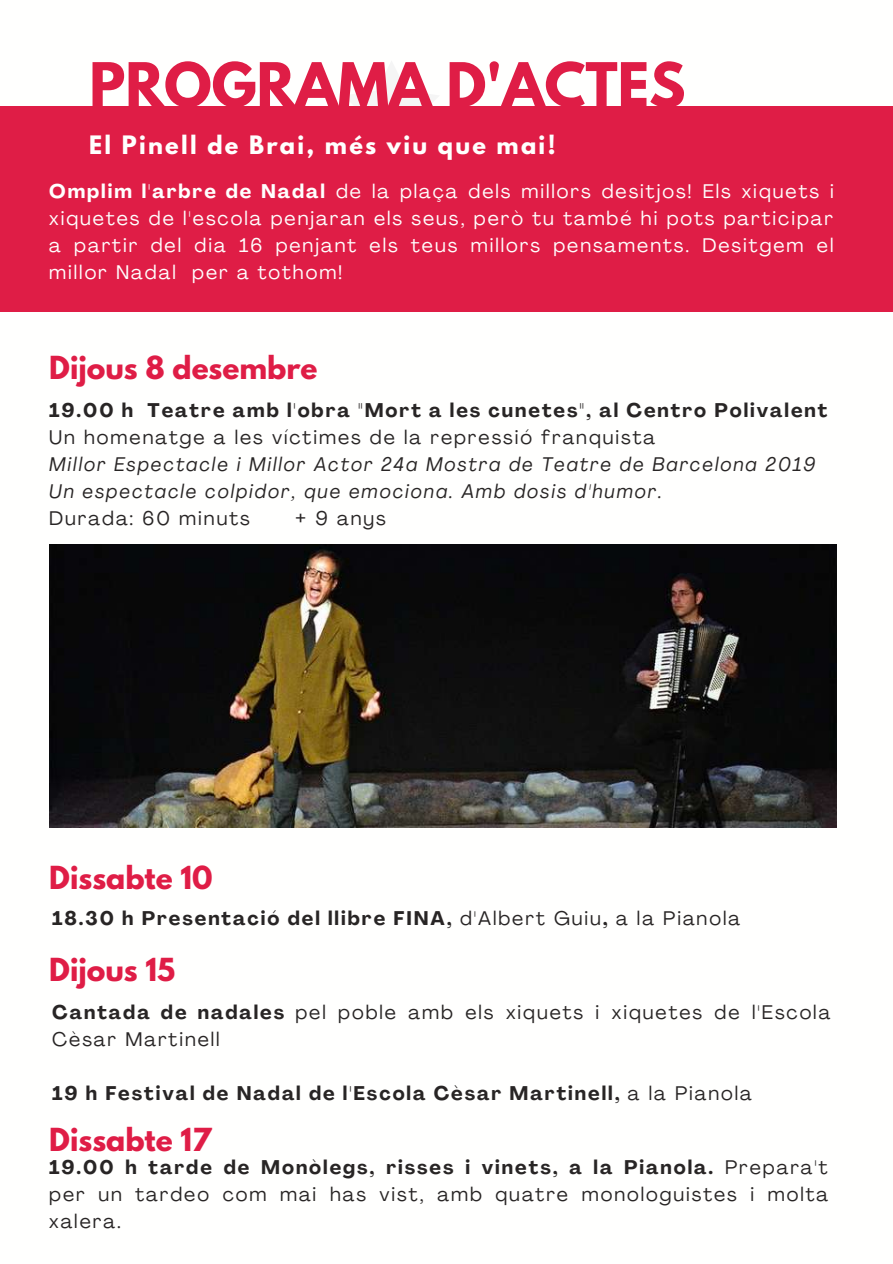
<style>
.page{position:relative;width:893px;height:1264px;background:#fff}
.page>*{position:absolute;margin:0;border:0;box-sizing:border-box;transform-origin:0 0}
.t1{font:700 54.15px "League Spartan";color:#df1d46}
.t2{font:700 28.2px "League Spartan";color:#df1d46}
.t3{font:700 22.5px "League Spartan";letter-spacing:.1em;color:#fffffe}
.t4{font:19.5px/27px "Agrandir";letter-spacing:.1em;color:#282525}
.t5{font:19.5px/27px "Agrandir";letter-spacing:.1em;color:#fffffe;text-align:justify}
.t6{font:700 19.5px "Agrandir";letter-spacing:.1em;color:#282525}
.t7{font:italic 19.5px/27px "Agrandir";letter-spacing:.1em;color:#282525}
.s1{font-weight:700}
.s2{font-weight:400}
</style>
<div class="page">
<div style="left:0;top:106px;width:892px;height:206px;background:#df1d46"></div>
<img style="left:49px;top:544px;width:787px;height:283px">
<h1 class="t1" style="left:89px;top:58px;width:597px">PROGRAMA D'ACTES</h1>
<p class="t3" style="left:89px;top:133px;width:467px">El Pinell de Brai, més viu que mai!</p>
<p class="t5" style="left:49px;top:179px;width:786px"><span class="s1">Omplim l'arbre de Nadal</span> de la plaça dels millors desitjos! Els xiquets i xiquetes de l'escola penjaran els seus, però tu també hi pots participar a partir del dia 16 penjant els teus millors pensaments. Desitgem el millor Nadal per a tothom!</p>
<h2 class="t2" style="left:49px;top:353px;width:269px">Dijous 8 desembre</h2>
<p class="t6" style="left:49px;top:402px;width:779px">19.00 h Teatre amb l'obra "Mort a les cunetes", al Centro Polivalent</p>
<p class="t4" style="left:49px;top:425px;width:607px">Un homenatge a les víctimes de la repressió franquista</p>
<p class="t7" style="left:49px;top:452px;width:767px">Millor Espectacle i Millor Actor 24a Mostra de Teatre de Barcelona 2019<br>Un espectacle colpidor, que emociona. Amb dosis d'humor.</p>
<p class="t4" style="left:49px;top:506px;width:202px">Durada: 60 minuts</p>
<p class="t4" style="left:295px;top:506px;width:92px">+ 9 anys</p>
<h2 class="t2" style="left:49px;top:863px;width:165px">Dissabte 10</h2>
<p class="t6" style="left:52px;top:910px;width:689px">18.30 h Presentació del llibre FINA, <span class="s2">d'Albert Guiu</span>, <span class="s2">a la Pianola</span></p>
<h2 class="t2" style="left:49px;top:955px;width:127px">Dijous 15</h2>
<p class="t4" style="left:52px;top:1000px;width:779px"><span class="s1">Cantada de nadales</span> pel poble amb els xiquets i xiquetes de l'Escola<br>Cèsar Martinell</p>
<p class="t6" style="left:52px;top:1085px;width:701px">19 h Festival de Nadal de l'Escola Cèsar Martinell, <span class="s2">a la Pianola</span></p>
<h2 class="t2" style="left:49px;top:1125px;width:164px">Dissabte 17</h2>
<p class="t4" style="left:49px;top:1155px;width:780px;text-align:justify"><span class="s1">19.00 h tarde de Monòlegs, risses i vinets, a la Pianola.</span> Prepara't per un tardeo com mai has vist, amb quatre monologuistes i molta xalera.</p>
</div>
